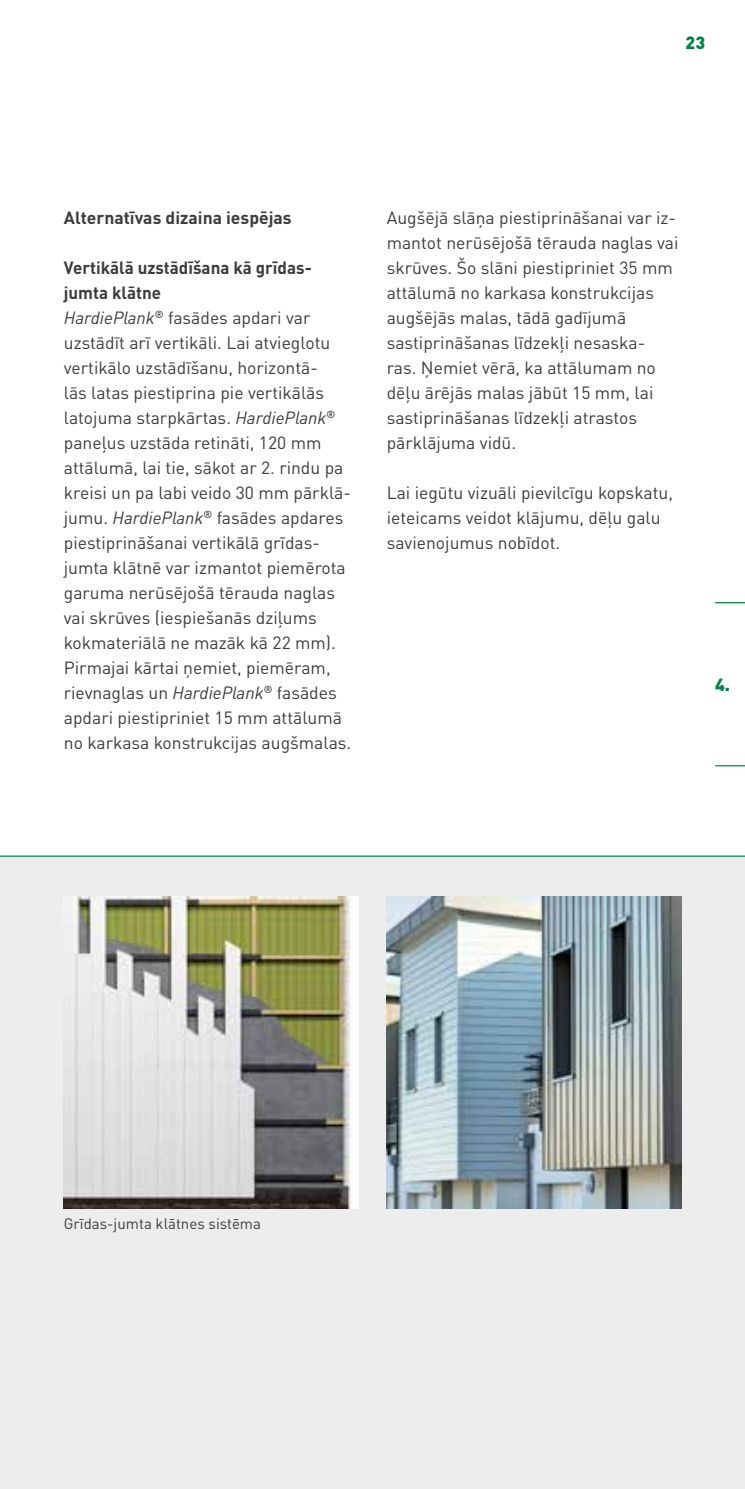
<style>
.page{position:relative;width:745px;height:1489px;background:#fff}
.page>*{position:absolute;margin:0;border:0;box-sizing:border-box;transform-origin:0 0}
.t1{font:17.5px/25px "DIN Pro";color:#3c3c3b}
.t2{font:700 17.5px "DIN Pro";color:#3c3c3b}
.t3{font:900 17.5px "DIN Pro";color:#008148}
.t4{font:15px "DIN Pro";color:#3c3c3b}
.s1{font-weight:700}
.s2{font-style:italic}
</style>
<div class="page">
<div style="left:0;top:856px;width:744px;height:632px;background:#ededed"></div>
<img style="left:386px;top:896px;width:294px;height:311px">
<hr style="left:0;top:855px;width:744px;height:1px;background:#008a55">
<img style="left:64px;top:896px;width:294px;height:311px">
<hr style="left:714px;top:602px;width:30px;height:1px;background:#008148">
<hr style="left:714px;top:765px;width:30px;height:1px;background:#008148">
<p class="t3" style="left:685px;top:31px;width:21px">23</p>
<p class="t2" style="left:64px;top:203px;width:229px">Alternatīvas dizaina iespējas</p>
<p class="t1" style="left:64px;top:253px;width:289px"><span class="s1">Vertikālā uzstādīšana kā grīdas&shy;jumta klātne<br></span><span class="s2">HardiePlank</span><sup>®</sup> fasādes apdari var uzstādīt arī vertikāli. Lai atvieglotu vertikālo uzstādīšanu, horizontā-<br>lās latas piestiprina pie vertikālās latojuma starpkārtas. <span class="s2">HardiePlank</span><sup>® </sup>paneļus uzstāda retināti, 120 mm attālumā, lai tie, sākot ar 2. rindu pa kreisi un pa labi veido 30 mm pārklā&shy;jumu. <span class="s2">HardiePlank</span><sup>®</sup> fasādes apdares piestiprināšanai vertikālā grīdas&shy;jumta klātnē var izmantot piemērota garuma nerūsējošā tērauda naglas vai skrūves (iespiešanās dziļums kokmateriālā ne mazāk kā 22 mm).<br>Pirmajai kārtai ņemiet, piemēram, rievnaglas un <span class="s2">HardiePlank</span><sup>®</sup> fasādes apdari piestipriniet 15 mm attālumā no karkasa konstrukcijas augšmalas.</p>
<p class="t1" style="left:386px;top:203px;width:293px">Augšējā slāņa piestiprināšanai var iz&shy;mantot nerūsējošā tērauda naglas vai skrūves. Šo slāni piestipriniet 35 mm attālumā no karkasa konstrukcijas augšējās malas, tādā gadījumā sastiprināšanas līdzekļi nesaska&shy;ras. Ņemiet vērā, ka attālumam no dēļu ārējās malas jābūt 15 mm, lai sastiprināšanas līdzekļi atrastos pārklājuma vidū.</p>
<p class="t1" style="left:386px;top:478px;width:288px">Lai iegūtu vizuāli pievilcīgu kopskatu, ieteicams veidot klājumu, dēļu galu savienojumus nobīdot.</p>
<p class="t3" style="left:714px;top:672px;width:16px">4.</p>
<p class="t4" style="left:64px;top:1211px;width:198px">Grīdas-jumta klātnes sistēma</p>
</div>
